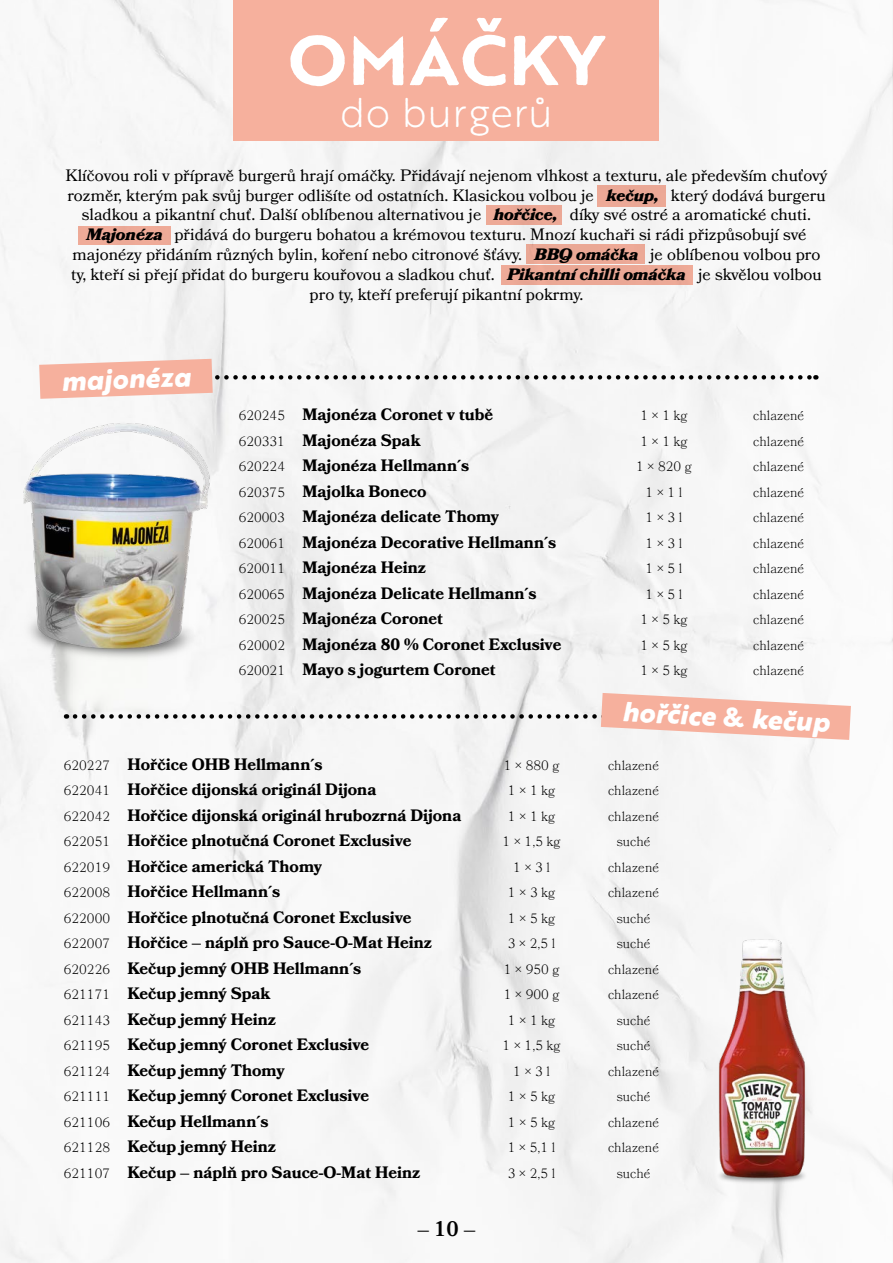
<style>
.page{position:relative;width:893px;height:1263px;background:#fff}
.page>*{position:absolute;margin:0;border:0;box-sizing:border-box;transform-origin:0 0}
.t1{font:700 68.4px "Brother 1816 Printed";letter-spacing:.01em;color:#fff;scale:1.05 1}
.t2{font:300 40.5px "Brother 1816 Printed";color:#fff}
.t3{font:italic 800 27px "Brother 1816 Printed";color:#fff}
.t4{font:600 21px "Bookmania";color:#000}
.t5{font:700 16.5px "Bookmania";color:#000}
.t6{font:16.5px/19.8px "Bookmania";color:#000;text-align:center}
.t7{font:300 13.5px "Bookmania";color:#000}
.s1{font-weight:900;font-style:italic}
.s2{font-weight:300;font-size:13.5px}
.s3{font-family:"Filson Pro";font-style:normal}
</style>
<div class="page">
<img style="left:0;top:0;width:893px;height:1263px">
<div style="left:597px;top:185px;width:68px;height:21px;background:#eba896"></div>
<div style="left:526px;top:244px;width:118px;height:19px;background:#eba896"></div>
<div style="left:486px;top:205px;width:76px;height:19px;background:#eba896"></div>
<div style="left:79px;top:227px;width:92px;height:18px;background:#eeaa98"></div>
<div style="left:502px;top:266px;width:191px;height:19px;background:#eba896"></div>
<div style="left:234px;top:0;width:425px;height:141px;background:#f6b09d"></div>
<svg style="left:75px;top:693px;width:776px;height:47px"></svg>
<img style="left:0;top:413px;width:231px;height:257px">
<img style="left:693px;top:919px;width:140px;height:280px">
<img style="left:892px;top:407px;width:1px;height:243px">
<svg style="left:39px;top:359px;width:777px;height:40px"></svg>
<h1 class="t1" style="left:288px;top:8px;width:303px">OMÁČKY</h1>
<h2 class="t2" style="left:340px;top:83px;width:215px">do burgerů</h2>
<p class="t6" style="left:66px;top:165px;width:763px">Klíčovou roli v přípravě burgerů hrají omáčky. Přidávají nejenom vlhkost a texturu, ale především chuťový rozměr, kterým pak svůj burger odlišíte od ostatních. Klasickou volbou je <span class="s1">kečup,</span> který dodává burgeru sladkou a pikantní chuť. Další oblíbenou alternativou je <span class="s1">hořčice,</span> díky své ostré a aromatické chuti.<br><span class="s1">Majonéza</span> přidává do burgeru bohatou a krémovou texturu. Mnozí kuchaři si rádi přizpůsobují své majonézy přidáním různých bylin, koření nebo citronové šťávy. <span class="s1">BBQ omáčka</span> je oblíbenou volbou pro ty, kteří si přejí přidat do burgeru kouřovou a sladkou chuť. <span class="s1">Pikantní chilli omáčka</span> je skvělou volbou pro ty, kteří preferují pikantní pokrmy.</p>
<h3 class="t3" style="left:60px;top:360px;width:131px;rotate:-2deg">majonéza</h3>
<p class="t5" style="left:239px;top:405px;width:256px"><span class="s2">620245</span> Majonéza Coronet v tubě</p>
<p class="t7" style="left:640px;top:408px;width:49px">1 × 1 kg</p>
<p class="t7" style="left:753px;top:408px;width:53px">chlazené</p>
<p class="t5" style="left:239px;top:430px;width:183px"><span class="s2">620331</span> Majonéza Spak</p>
<p class="t7" style="left:640px;top:433px;width:49px">1 × 1 kg</p>
<p class="t7" style="left:753px;top:433px;width:53px">chlazené</p>
<p class="t5" style="left:239px;top:456px;width:232px"><span class="s2">620224</span> Majonéza Hellmann´s</p>
<p class="t7" style="left:636px;top:459px;width:57px">1 × 820 g</p>
<p class="t7" style="left:753px;top:459px;width:53px">chlazené</p>
<p class="t5" style="left:239px;top:481px;width:189px"><span class="s2">620375</span> Majolka Boneco</p>
<p class="t7" style="left:646px;top:484px;width:38px">1 × 1 l</p>
<p class="t7" style="left:753px;top:484px;width:53px">chlazené</p>
<p class="t5" style="left:239px;top:507px;width:262px"><span class="s2">620003</span> Majonéza delicate Thomy</p>
<p class="t7" style="left:646px;top:510px;width:38px">1 × 3 l</p>
<p class="t7" style="left:753px;top:510px;width:53px">chlazené</p>
<p class="t5" style="left:239px;top:532px;width:319px"><span class="s2">620061</span> Majonéza Decorative Hellmann´s</p>
<p class="t7" style="left:646px;top:535px;width:38px">1 × 3 l</p>
<p class="t7" style="left:753px;top:535px;width:53px">chlazené</p>
<p class="t5" style="left:239px;top:558px;width:189px"><span class="s2">620011</span> Majonéza Heinz</p>
<p class="t7" style="left:646px;top:561px;width:38px">1 × 5 l</p>
<p class="t7" style="left:753px;top:561px;width:53px">chlazené</p>
<p class="t5" style="left:239px;top:583px;width:299px"><span class="s2">620065</span> Majonéza Delicate Hellmann´s</p>
<p class="t7" style="left:646px;top:586px;width:38px">1 × 5 l</p>
<p class="t7" style="left:753px;top:586px;width:53px">chlazené</p>
<p class="t5" style="left:239px;top:609px;width:206px"><span class="s2">620025</span> Majonéza Coronet</p>
<p class="t7" style="left:640px;top:612px;width:49px">1 × 5 kg</p>
<p class="t7" style="left:753px;top:612px;width:53px">chlazené</p>
<p class="t5" style="left:239px;top:634px;width:324px"><span class="s2">620002</span> Majonéza 80 % Coronet Exclusive</p>
<p class="t7" style="left:640px;top:637px;width:49px">1 × 5 kg</p>
<p class="t7" style="left:753px;top:637px;width:53px">chlazené</p>
<p class="t5" style="left:239px;top:660px;width:259px"><span class="s2">620021</span> Mayo s jogurtem Coronet</p>
<p class="t7" style="left:640px;top:663px;width:49px">1 × 5 kg</p>
<p class="t7" style="left:753px;top:663px;width:53px">chlazené</p>
<h3 class="t3" style="left:623px;top:691px;width:209px;rotate:3deg">hořčice <span class="s3">&amp;</span> kečup</h3>
<p class="t5" style="left:64px;top:754px;width:260px"><span class="s2">620227</span> Hořčice OHB Hellmann´s</p>
<p class="t7" style="left:504px;top:757px;width:57px">1 × 880 g</p>
<p class="t7" style="left:608px;top:757px;width:53px">chlazené</p>
<p class="t5" style="left:64px;top:780px;width:314px"><span class="s2">622041</span> Hořčice dijonská originál Dijona</p>
<p class="t7" style="left:508px;top:783px;width:49px">1 × 1 kg</p>
<p class="t7" style="left:608px;top:783px;width:53px">chlazené</p>
<p class="t5" style="left:64px;top:805px;width:399px"><span class="s2">622042</span> Hořčice dijonská originál hrubozrná Dijona</p>
<p class="t7" style="left:508px;top:808px;width:49px">1 × 1 kg</p>
<p class="t7" style="left:608px;top:808px;width:53px">chlazené</p>
<p class="t5" style="left:64px;top:831px;width:349px"><span class="s2">622051</span> Hořčice plnotučná Coronet Exclusive</p>
<p class="t7" style="left:503px;top:834px;width:59px">1 × 1,5 kg</p>
<p class="t7" style="left:617px;top:834px;width:35px">suché</p>
<p class="t5" style="left:64px;top:856px;width:260px"><span class="s2">622019</span> Hořčice americká Thomy</p>
<p class="t7" style="left:513px;top:859px;width:38px">1 × 3 l</p>
<p class="t7" style="left:608px;top:859px;width:53px">chlazené</p>
<p class="t5" style="left:64px;top:882px;width:218px"><span class="s2">622008</span> Hořčice Hellmann´s</p>
<p class="t7" style="left:508px;top:885px;width:49px">1 × 3 kg</p>
<p class="t7" style="left:608px;top:885px;width:53px">chlazené</p>
<p class="t5" style="left:64px;top:907px;width:349px"><span class="s2">622000</span> Hořčice plnotučná Coronet Exclusive</p>
<p class="t7" style="left:508px;top:910px;width:49px">1 × 5 kg</p>
<p class="t7" style="left:617px;top:910px;width:35px">suché</p>
<p class="t5" style="left:64px;top:933px;width:370px"><span class="s2">622007</span> Hořčice – náplň pro Sauce-O-Mat Heinz</p>
<p class="t7" style="left:508px;top:936px;width:49px">3 × 2,5 l</p>
<p class="t7" style="left:617px;top:936px;width:35px">suché</p>
<p class="t5" style="left:64px;top:958px;width:299px"><span class="s2">620226</span> Kečup jemný OHB Hellmann´s</p>
<p class="t7" style="left:504px;top:961px;width:57px">1 × 950 g</p>
<p class="t7" style="left:608px;top:961px;width:53px">chlazené</p>
<p class="t5" style="left:64px;top:984px;width:208px"><span class="s2">621171</span> Kečup jemný Spak</p>
<p class="t7" style="left:504px;top:987px;width:57px">1 × 900 g</p>
<p class="t7" style="left:608px;top:987px;width:53px">chlazené</p>
<p class="t5" style="left:64px;top:1009px;width:214px"><span class="s2">621143</span> Kečup jemný Heinz</p>
<p class="t7" style="left:508px;top:1012px;width:49px">1 × 1 kg</p>
<p class="t7" style="left:617px;top:1012px;width:35px">suché</p>
<p class="t5" style="left:64px;top:1035px;width:307px"><span class="s2">621195</span> Kečup jemný Coronet Exclusive</p>
<p class="t7" style="left:503px;top:1038px;width:59px">1 × 1,5 kg</p>
<p class="t7" style="left:617px;top:1038px;width:35px">suché</p>
<p class="t5" style="left:64px;top:1060px;width:222px"><span class="s2">621124</span> Kečup jemný Thomy</p>
<p class="t7" style="left:513px;top:1063px;width:38px">1 × 3 l</p>
<p class="t7" style="left:608px;top:1063px;width:53px">chlazené</p>
<p class="t5" style="left:64px;top:1086px;width:307px"><span class="s2">621111</span> Kečup jemný Coronet Exclusive</p>
<p class="t7" style="left:508px;top:1089px;width:49px">1 × 5 kg</p>
<p class="t7" style="left:617px;top:1089px;width:35px">suché</p>
<p class="t5" style="left:64px;top:1111px;width:206px"><span class="s2">621106</span> Kečup Hellmann´s</p>
<p class="t7" style="left:508px;top:1114px;width:49px">1 × 5 kg</p>
<p class="t7" style="left:608px;top:1114px;width:53px">chlazené</p>
<p class="t5" style="left:64px;top:1137px;width:214px"><span class="s2">621128</span> Kečup jemný Heinz</p>
<p class="t7" style="left:508px;top:1140px;width:49px">1 × 5,1 l</p>
<p class="t7" style="left:608px;top:1140px;width:53px">chlazené</p>
<p class="t5" style="left:64px;top:1162px;width:358px"><span class="s2">621107</span> Kečup – náplň pro Sauce-O-Mat Heinz</p>
<p class="t7" style="left:508px;top:1165px;width:49px">3 × 2,5 l</p>
<p class="t7" style="left:617px;top:1165px;width:35px">suché</p>
<p class="t4" style="left:417px;top:1217px;width:60px">– 10 –</p>
</div>
